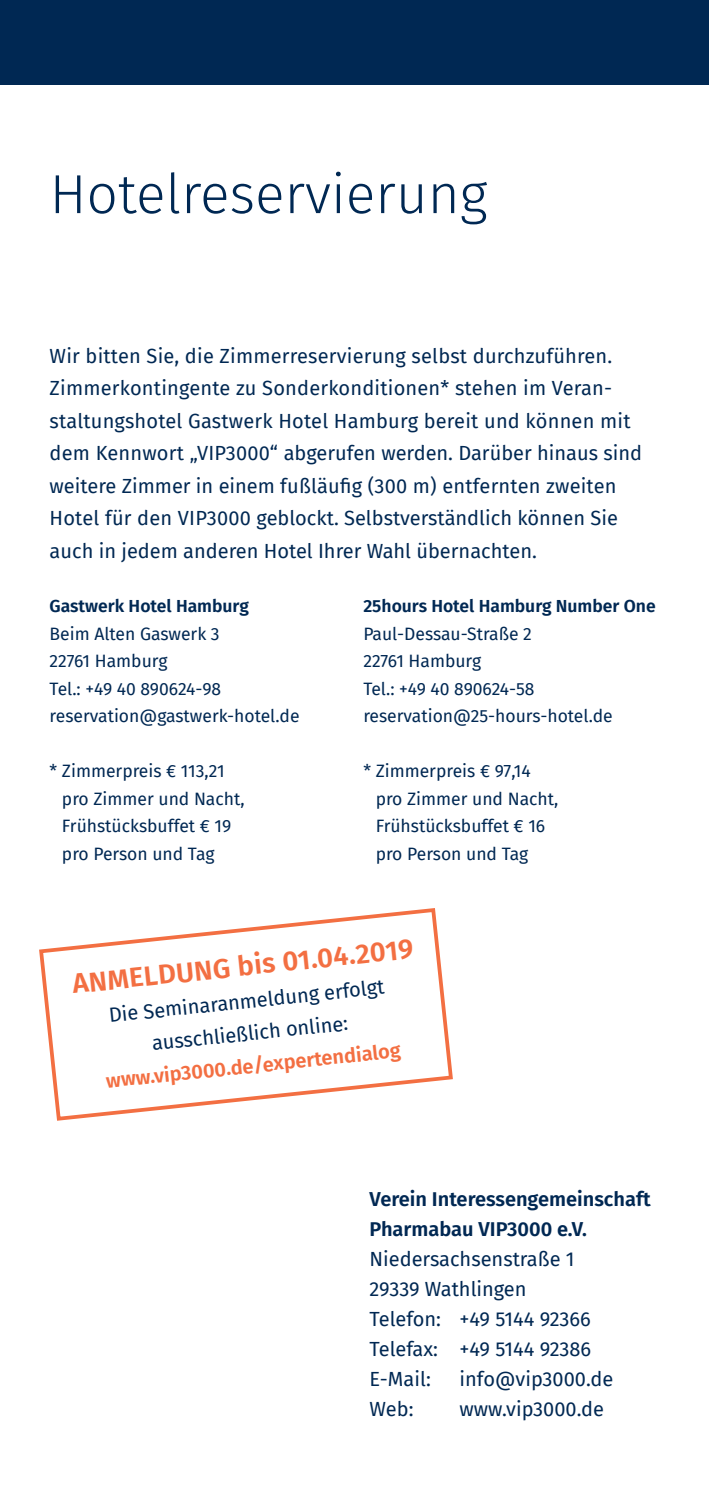
<style>
.page{position:relative;width:709px;height:1489px;background:#fff}
.page>*{position:absolute;margin:0;border:0;box-sizing:border-box;transform-origin:0 0}
.t1{font:300 55px "Fira Sans";color:#002853}
.t2{font:600 27.5px "Fira Sans";color:#f36f42}
.t3{font:20px/32.5px "Fira Sans";color:#002853}
.t4{font:600 20px/30px "Fira Sans";color:#002853}
.t5{font:600 20px "Fira Sans";color:#f36f42}
.t6{font:17.5px/27.5px "Fira Sans";color:#002853}
.t7{font:600 17.5px "Fira Sans";color:#002853}
</style>
<div class="page">
<hr style="left:708px;top:997px;width:1px;height:491px;background:#002853">
<div style="left:0;top:0;width:709px;height:84px;background:#002853"></div>
<svg style="left:39px;top:908px;width:414px;height:213px"></svg>
<h1 class="t1" style="left:50px;top:155px;width:439px">Hotelreservierung</h1>
<p class="t3" style="left:50px;top:339px;width:594px">Wir bitten Sie, die Zimmerreservierung selbst durchzuführen.<br>Zimmerkontingente zu Sonderkonditionen* stehen im Veran&shy;staltungshotel Gastwerk Hotel Hamburg bereit und können mit dem Kennwort „VIP3000“ abgerufen werden. Darüber hinaus sind weitere Zimmer in einem fußläufig (300 m) entfernten zweiten Hotel für den VIP3000 geblockt. Selbstverständlich können Sie auch in jedem anderen Hotel Ihrer Wahl übernachten.</p>
<p class="t7" style="left:50px;top:592px;width:201px">Gastwerk Hotel Hamburg</p>
<p class="t6" style="left:50px;top:619px;width:251px">Beim Alten Gaswerk 3<br>22761 Hamburg<br>Tel.: +49 40 890624-98 reservation@gastwerk-hotel.de</p>
<p class="t6" style="left:62px;top:757px;width:184px;text-indent:-12px">* Zimmerpreis € 113,21 pro Zimmer und Nacht,<br>Frühstücksbuffet € 19 pro Person und Tag</p>
<p class="t7" style="left:363px;top:592px;width:294px">25hours Hotel Hamburg Number One</p>
<p class="t6" style="left:363px;top:619px;width:251px">Paul-Dessau-Straße 2<br>22761 Hamburg<br>Tel.: +49 40 890624-58 reservation@25-hours-hotel.de</p>
<p class="t6" style="left:376px;top:757px;width:184px;text-indent:-12px">* Zimmerpreis € 97,14 pro Zimmer und Nacht,<br>Frühstücksbuffet € 16 pro Person und Tag</p>
<h2 class="t2" style="left:70px;top:961px;width:344px;rotate:-6deg">ANMELDUNG bis 01.04.2019</h2>
<p class="t3" style="left:107px;top:998px;width:278px;text-align:center;rotate:-6deg">Die Seminaranmeldung erfolgt ausschließlich online:</p>
<p class="t5" style="left:104px;top:1064px;width:297px;rotate:-6deg">www.vip3000.de/expertendialog</p>
<p class="t4" style="left:369px;top:1183px;width:282px">Verein Interessengemeinschaft<br>Pharmabau VIP3000 e.V.</p>
<p class="t3" style="left:369px;top:1243px;width:223px;line-height:30px">Niedersachsenstraße 1<br>29339 Wathlingen<br>Telefon: +49 5144 92366<br>Telefax: +49 5144 92386<br>E-Mail:</p>
<p class="t3" style="left:459px;top:1362px;width:155px">info@vip3000.de</p>
<p class="t3" style="left:369px;top:1392px;width:45px">Web:</p>
<p class="t3" style="left:459px;top:1392px;width:146px">www.vip3000.de</p>
</div>
